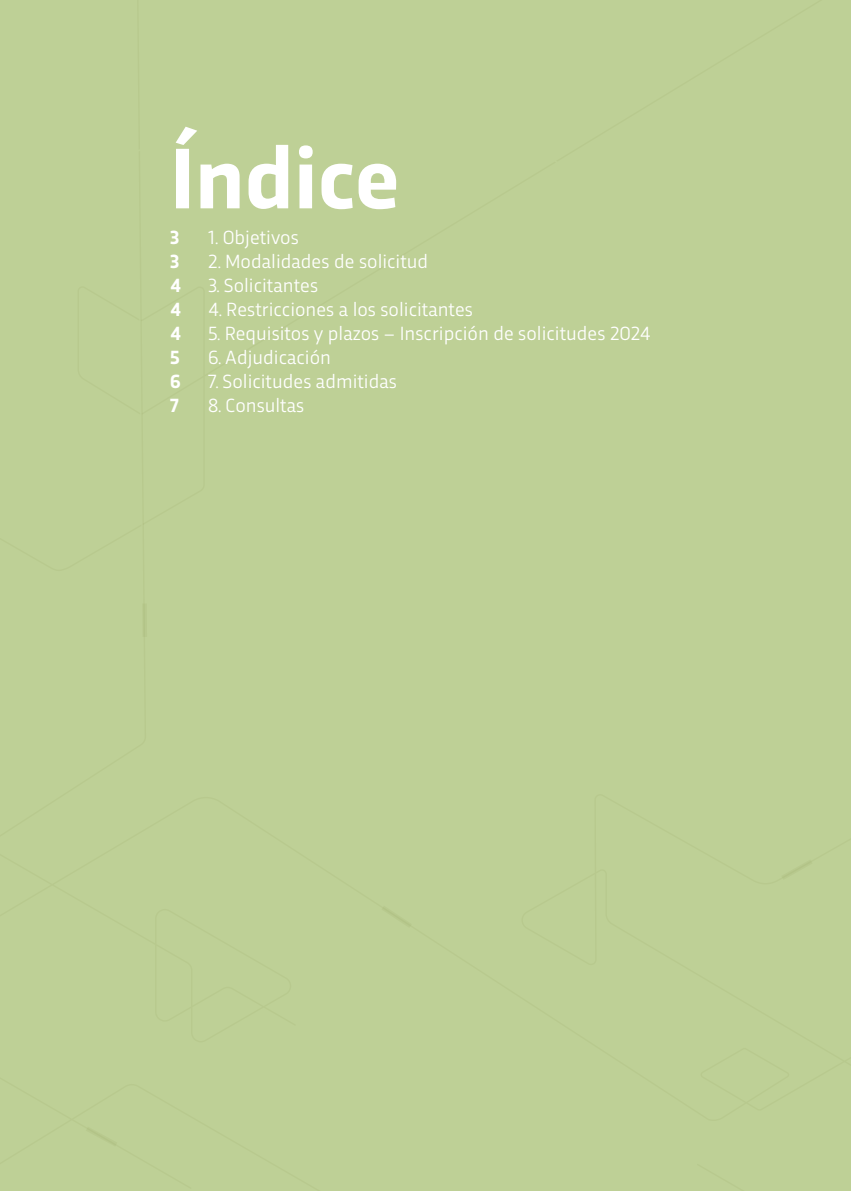
<style>
.page{position:relative;width:851px;height:1191px;background:#fff}
.page>*{position:absolute;margin:0;border:0;box-sizing:border-box;transform-origin:0 0}
.t1{font:700 90px "Trasandina";color:#fff}
.t2{font:20px "Trasandina";color:#fff}
.t3{font:700 20px "Trasandina";color:#fff}
</style>
<div class="page">
<div style="left:0;top:0;width:850px;height:1191px;background:#bed096"></div>
<hr style="left:143px;top:565px;width:2px;height:34px;background:#848f48">
<svg style="left:383px;top:907px;width:28px;height:19px"></svg>
<div style="left:142px;top:603px;width:5px;height:34px;background:#b5c68a"></div>
<svg style="left:782px;top:861px;width:30px;height:17px"></svg>
<h1 class="t1" style="left:170px;top:111px;width:231px">Índice</h1>
<p class="t3" style="left:170px;top:222px;width:11px">3</p>
<p class="t2" style="left:208px;top:222px;width:92px">1. Objetivos</p>
<p class="t3" style="left:170px;top:246px;width:11px">3</p>
<p class="t2" style="left:208px;top:246px;width:221px">2. Modalidades de solicitud</p>
<p class="t3" style="left:170px;top:270px;width:13px">4</p>
<p class="t2" style="left:208px;top:270px;width:111px">3. Solicitantes</p>
<p class="t3" style="left:170px;top:294px;width:13px">4</p>
<p class="t2" style="left:208px;top:294px;width:266px">4. Restricciones a los solicitantes</p>
<p class="t3" style="left:170px;top:318px;width:13px">4</p>
<p class="t2" style="left:208px;top:318px;width:444px">5. Requisitos y plazos – Inscripción de solicitudes 2024</p>
<p class="t3" style="left:170px;top:342px;width:11px">5</p>
<p class="t2" style="left:208px;top:342px;width:124px">6. Adjudicación</p>
<p class="t3" style="left:170px;top:366px;width:12px">6</p>
<p class="t2" style="left:208px;top:366px;width:190px">7. Solicitudes admitidas</p>
<p class="t3" style="left:170px;top:390px;width:10px">7</p>
<p class="t2" style="left:208px;top:390px;width:97px">8. Consultas</p>
</div>
